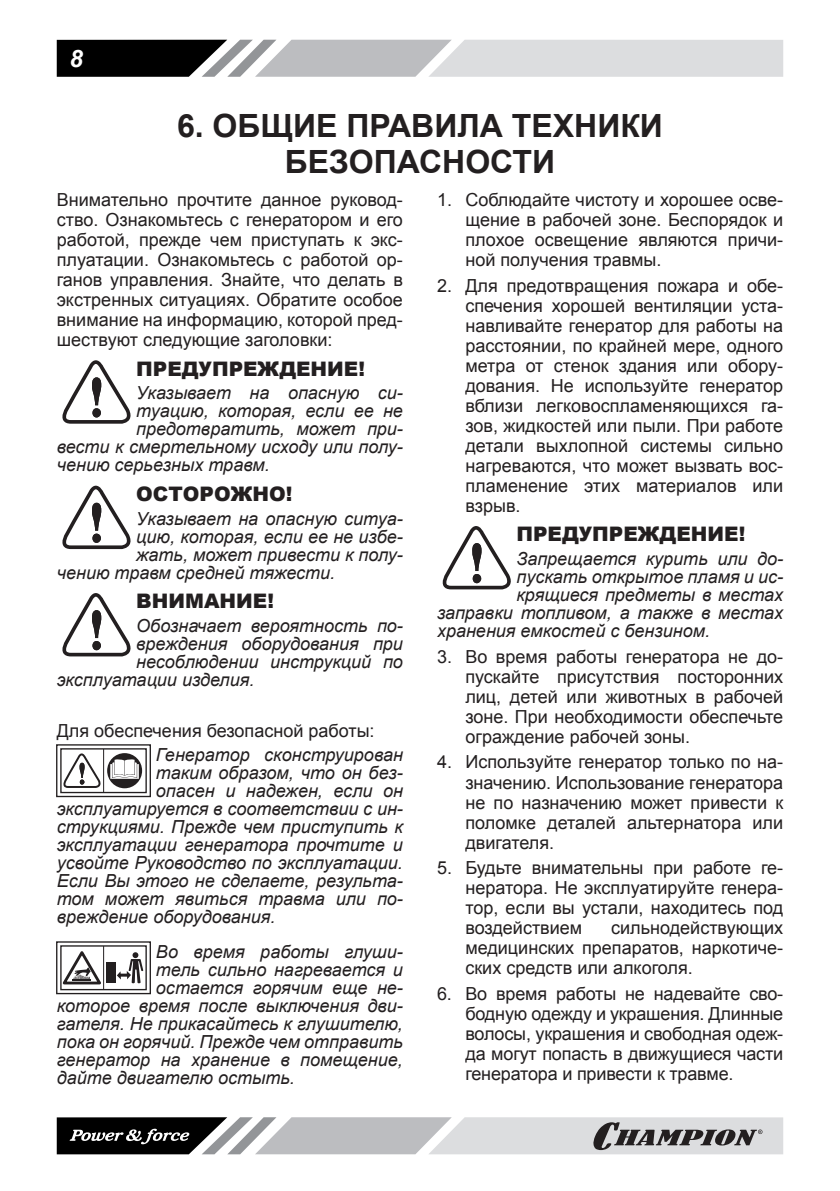
<style>
.page{position:relative;width:840px;height:1191px;background:#fff}
.page>*{position:absolute;margin:0;border:0;box-sizing:border-box;transform-origin:0 0}
.Заголовок_1{font:700 32px/36px "Arial";color:#231f20;text-align:center}
.t1{font:italic 700 24px "Arial";color:#fff}
.ВНИМАНИЕ{font:900 20px "Arial";color:#231f20}
.Текст_список{font:18px/20px "Arial";color:#231f20;text-align:justify}
.ВНИМАНИЕ_ТЕКСТ{font:italic 18px "Arial";color:#231f20}
.Текст_основной{font:18px/20px "Arial";color:#231f20;text-align:justify}
</style>
<div class="page">
<svg style="left:57px;top:40px;width:725px;height:37px;background:#a7a8a9"></svg>
<svg style="left:57px;top:1117px;width:725px;height:37px;background:#a1a1a3"></svg>
<svg style="left:62px;top:360px;width:69px;height:64px"></svg>
<svg style="left:62px;top:486px;width:69px;height:63px"></svg>
<svg style="left:62px;top:593px;width:69px;height:63px"></svg>
<svg style="left:56px;top:744px;width:95px;height:54px"></svg>
<svg style="left:56px;top:941px;width:95px;height:54px"></svg>
<svg style="left:442px;top:526px;width:69px;height:63px"></svg>
<h2 class="t1" style="left:70px;top:42px;width:15px">8</h2>
<p class="Заголовок_1" style="left:177px;top:108px;width:487px">6. ОБЩИЕ ПРАВИЛА ТЕХНИКИ<br>БЕЗОПАСНОСТИ</p>
<p class="Текст_основной" style="left:57px;top:190px;width:347px">Внимательно прочтите данное руковод&shy;ство. Ознакомьтесь с генератором и его работой, прежде чем приступать к экс&shy;плуатации. Ознакомьтесь с работой ор&shy;ганов управления. Знайте, что делать в экстренных ситуациях. Обратите особое внимание на информацию, которой пред&shy;шествуют следующие заголовки:</p>
<p class="ВНИМАНИЕ" style="left:136px;top:354px;width:230px">ПРЕДУПРЕЖДЕНИЕ!</p>
<p class="ВНИМАНИЕ_ТЕКСТ" style="left:136px;top:381px;width:268px">Указывает на опасную си-</p>
<p class="ВНИМАНИЕ_ТЕКСТ" style="left:136px;top:399px;width:268px">туацию, которая, если ее не</p>
<p class="ВНИМАНИЕ_ТЕКСТ" style="left:136px;top:417px;width:268px">предотвратить, может при-</p>
<p class="ВНИМАНИЕ_ТЕКСТ" style="left:57px;top:435px;width:347px">вести к смертельному исходу или полу-</p>
<p class="ВНИМАНИЕ_ТЕКСТ" style="left:57px;top:453px;width:214px">чению серьезных травм.</p>
<p class="ВНИМАНИЕ" style="left:136px;top:479px;width:158px">ОСТОРОЖНО!</p>
<p class="ВНИМАНИЕ_ТЕКСТ" style="left:136px;top:507px;width:268px">Указывает на опасную ситуа-</p>
<p class="ВНИМАНИЕ_ТЕКСТ" style="left:136px;top:525px;width:268px">цию, которая, если ее не избе-</p>
<p class="ВНИМАНИЕ_ТЕКСТ" style="left:136px;top:543px;width:268px">жать, может привести к полу-</p>
<p class="ВНИМАНИЕ_ТЕКСТ" style="left:57px;top:561px;width:280px">чению травм средней тяжести.</p>
<p class="ВНИМАНИЕ" style="left:136px;top:587px;width:139px">ВНИМАНИЕ!</p>
<p class="ВНИМАНИЕ_ТЕКСТ" style="left:136px;top:614px;width:268px">Обозначает вероятность по-</p>
<p class="ВНИМАНИЕ_ТЕКСТ" style="left:136px;top:632px;width:268px">вреждения оборудования при</p>
<p class="ВНИМАНИЕ_ТЕКСТ" style="left:136px;top:650px;width:268px">несоблюдении инструкций по</p>
<p class="ВНИМАНИЕ_ТЕКСТ" style="left:57px;top:668px;width:199px">эксплуатации изделия.</p>
<p class="Текст_основной" style="left:57px;top:721px;width:319px">Для обеспечения безопасной работы:</p>
<p class="ВНИМАНИЕ_ТЕКСТ" style="left:156px;top:743px;width:248px">Генератор сконструирован</p>
<p class="ВНИМАНИЕ_ТЕКСТ" style="left:156px;top:761px;width:248px">таким образом, что он без-</p>
<p class="ВНИМАНИЕ_ТЕКСТ" style="left:156px;top:779px;width:248px">опасен и надежен, если он</p>
<p class="ВНИМАНИЕ_ТЕКСТ" style="left:57px;top:797px;width:347px">эксплуатируется в соответствии с ин-</p>
<p class="ВНИМАНИЕ_ТЕКСТ" style="left:57px;top:815px;width:347px">струкциями. Прежде чем приступить к</p>
<p class="ВНИМАНИЕ_ТЕКСТ" style="left:57px;top:833px;width:347px">эксплуатации генератора прочтите и</p>
<p class="ВНИМАНИЕ_ТЕКСТ" style="left:57px;top:851px;width:347px">усвойте Руководство по эксплуатации.</p>
<p class="ВНИМАНИЕ_ТЕКСТ" style="left:57px;top:869px;width:347px">Если Вы этого не сделаете, результа-</p>
<p class="ВНИМАНИЕ_ТЕКСТ" style="left:57px;top:887px;width:347px">том может явиться травма или по-</p>
<p class="ВНИМАНИЕ_ТЕКСТ" style="left:57px;top:905px;width:220px">вреждение оборудования.</p>
<p class="ВНИМАНИЕ_ТЕКСТ" style="left:156px;top:940px;width:248px">Во время работы глуши-</p>
<p class="ВНИМАНИЕ_ТЕКСТ" style="left:156px;top:958px;width:248px">тель сильно нагревается и</p>
<p class="ВНИМАНИЕ_ТЕКСТ" style="left:156px;top:976px;width:248px">остается горячим еще не-</p>
<p class="ВНИМАНИЕ_ТЕКСТ" style="left:57px;top:994px;width:347px">которое время после выключения дви-</p>
<p class="ВНИМАНИЕ_ТЕКСТ" style="left:57px;top:1012px;width:347px">гателя. Не прикасайтесь к глушителю,</p>
<p class="ВНИМАНИЕ_ТЕКСТ" style="left:57px;top:1030px;width:347px">пока он горячий. Прежде чем отправить</p>
<p class="ВНИМАНИЕ_ТЕКСТ" style="left:57px;top:1048px;width:347px">генератор на хранение в помещение,</p>
<p class="ВНИМАНИЕ_ТЕКСТ" style="left:57px;top:1066px;width:239px">дайте двигателю остыть.</p>
<p class="Текст_список" style="left:465px;top:190px;width:319px;text-indent:-28px">1. Соблюдайте чистоту и хорошее осве&shy;щение в рабочей зоне. Беспорядок и плохое освещение являются причи&shy;ной получения травмы.</p>
<p class="Текст_список" style="left:465px;top:275px;width:319px;text-indent:-28px">2. Для предотвращения пожара и обе&shy;спечения хорошей вентиляции уста&shy;навливайте генератор для работы на расстоянии, по крайней мере, одного метра от стенок здания или обору&shy;дования. Не используйте генератор вблизи легковоспламеняющихся га&shy;зов, жидкостей или пыли. При работе детали выхлопной системы сильно нагреваются, что может вызвать вос&shy;пламенение этих материалов или взрыв.</p>
<p class="ВНИМАНИЕ" style="left:516px;top:520px;width:230px">ПРЕДУПРЕЖДЕНИЕ!</p>
<p class="ВНИМАНИЕ_ТЕКСТ" style="left:516px;top:547px;width:268px">Запрещается курить или до-</p>
<p class="ВНИМАНИЕ_ТЕКСТ" style="left:516px;top:565px;width:268px">пускать открытое пламя и ис-</p>
<p class="ВНИМАНИЕ_ТЕКСТ" style="left:516px;top:583px;width:268px">крящиеся предметы в местах</p>
<p class="ВНИМАНИЕ_ТЕКСТ" style="left:437px;top:601px;width:347px">заправки топливом, а также в местах</p>
<p class="ВНИМАНИЕ_ТЕКСТ" style="left:437px;top:619px;width:274px">хранения емкостей с бензином.</p>
<p class="Текст_список" style="left:465px;top:646px;width:319px;text-indent:-28px">3. Во время работы генератора не до&shy;пускайте присутствия посторонних лиц, детей или животных в рабочей зоне. При необходимости обеспечьте ограждение рабочей зоны.</p>
<p class="Текст_список" style="left:465px;top:752px;width:319px;text-indent:-28px">4. Используйте генератор только по на&shy;значению. Использование генератора не по назначению может привести к поломке деталей альтернатора или двигателя.</p>
<p class="Текст_список" style="left:465px;top:858px;width:319px;text-indent:-28px">5. Будьте внимательны при работе ге&shy;нератора. Не эксплуатируйте генера&shy;тор, если вы устали, находитесь под воздействием</p>
<p class="Текст_список" style="left:465px;top:918px;width:319px;text-indent:146px">сильнодействующих медицинских препаратов, наркотиче&shy;ских средств или алкоголя.</p>
<p class="Текст_список" style="left:465px;top:983px;width:319px;text-indent:-28px">6. Во время работы не надевайте сво&shy;бодную одежду и украшения. Длинные волосы, украшения и свободная одеж&shy;да могут попасть в движущиеся части генератора и привести к травме.</p>
</div>
